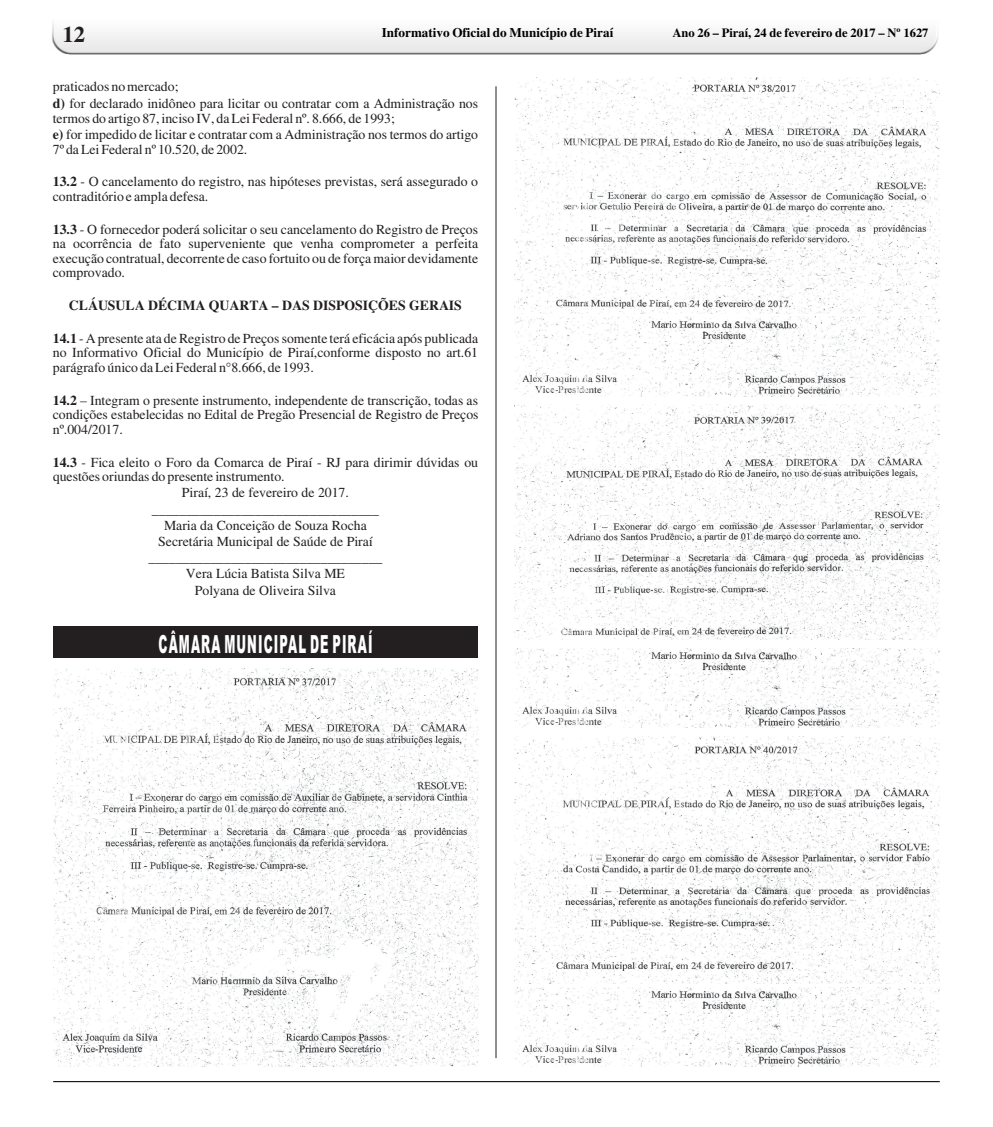
<style>
.page{position:relative;width:993px;height:1127px;background:#fff}
.page>*{position:absolute;margin:0;border:0;box-sizing:border-box;transform-origin:0 0}
.t1{font:900 25px "Arial";letter-spacing:.095em;color:#fff;scale:.47 1}
.t2{font:700 22.5px "Times New Roman";color:#231f20}
.t3{font:13.75px/14.6px "Times New Roman";color:#231f20}
.t4{font:700 13.75px "Times New Roman";color:#231f20}
.t5{font:700 13.12px "Times New Roman";color:#000}
.t6{font:700 12.5px "Times New Roman";color:#000}
.s1{font-weight:700}
</style>
<div class="page">
<img style="left:52px;top:22px;width:886px;height:33px">
<hr style="left:53px;top:1081px;width:886px;height:1px;background:#000">
<hr style="left:495px;top:86px;width:1px;height:972px;background:#231f20">
<div style="left:53px;top:626px;width:425px;height:32px;background:#231f20"></div>
<img style="left:53px;top:668px;width:425px;height:398px">
<img style="left:514px;top:78px;width:425px;height:235px">
<img style="left:515px;top:317px;width:424px;height:79px">
<img style="left:514px;top:405px;width:425px;height:234px">
<img style="left:514px;top:648px;width:425px;height:80px">
<img style="left:514px;top:737px;width:425px;height:247px">
<img style="left:515px;top:987px;width:424px;height:79px">
<h2 class="t2" style="left:62px;top:27px;width:24px">12</h2>
<p class="t5" style="left:382px;top:28px;width:233px">Informativo Oficial do Município de Piraí</p>
<p class="t6" style="left:672px;top:29px;width:257px">Ano 26 – Piraí, 24 de fevereiro de 2017 – Nº 1627</p>
<p class="t3" style="left:53px;top:80px;width:426px;line-height:16.5px">praticados no mercado;<br><span class="s1">d)</span> for declarado inidôneo para licitar ou contratar com a Administração nos</p>
<p class="t3" style="left:53px;top:111px;width:426px;line-height:16.5px">termos do artigo 87, inciso IV, da Lei Federal nº. 8.666, de 1993;<br><span class="s1">e)</span> for impedido de licitar e contratar com a Administração nos termos do artigo</p>
<p class="t3" style="left:53px;top:143px;width:196px">7º da Lei Federal nº 10.520, de 2002.</p>
<p class="t3" style="left:53px;top:176px;width:426px"><span class="s1">13.2</span> - O cancelamento do registro, nas hipóteses previstas, será assegurado o contraditório e ampla defesa.</p>
<p class="t3" style="left:53px;top:223px;width:426px;text-align:justify"><span class="s1">13.3</span> - O fornecedor poderá solicitar o seu cancelamento do Registro de Preços na ocorrência de fato superveniente que venha comprometer a perfeita execução contratual, decorrente de caso fortuito ou de força maior devidamente comprovado.</p>
<p class="t4" style="left:69px;top:301px;width:394px">CLÁUSULA DÉCIMA QUARTA – DAS DISPOSIÇÕES GERAIS</p>
<p class="t3" style="left:53px;top:332px;width:426px;text-align:justify"><span class="s1">14.1</span> - A presente ata de Registro de Preços somente terá eficácia após publicada no Informativo Oficial do Município de Piraí,conforme disposto no art.61 parágrafo único da Lei Federal n°8.666, de 1993.</p>
<p class="t3" style="left:53px;top:394px;width:427px;text-align:justify"><span class="s1">14.2</span> – Integram o presente instrumento, independente de transcrição, todas as condições estabelecidas no Edital de Pregão Presencial de Registro de Preços nº.004/2017.</p>
<p class="t3" style="left:53px;top:456px;width:426px"><span class="s1">14.3</span> - Fica eleito o Foro da Comarca de Piraí - RJ para dirimir dúvidas ou questões oriundas do presente instrumento.</p>
<p class="t3" style="left:148px;top:486px;width:235px;line-height:16.1px;text-align:center">Piraí, 23 de fevereiro de 2017. _________________________________ Maria da Conceição de Souza Rocha Secretária Municipal de Saúde de Piraí __________________________________ Vera Lúcia Batista Silva ME<br>Polyana de Oliveira Silva</p>
<h1 class="t1" style="left:158px;top:635px;width:456px">CÂMARA MUNICIPAL DE PIRAÍ</h1>
</div>
